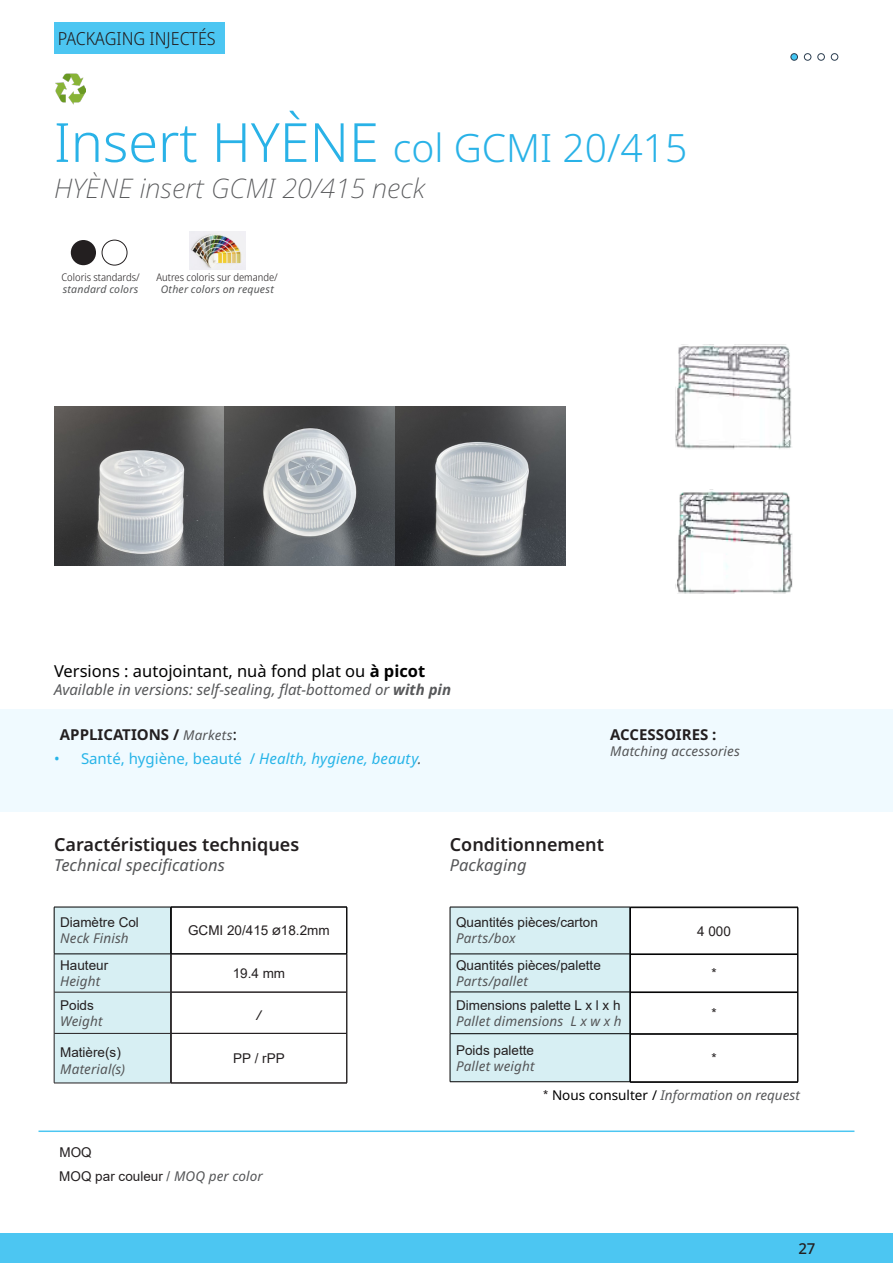
<style>
.page{position:relative;width:893px;height:1263px;background:#fff}
.page>*{position:absolute;margin:0;border:0;box-sizing:border-box;transform-origin:0 0}
.pdt_Pack_injectés{font:300 39px "Noto Sans";color:#29b2e7}
.t1{font:italic 200 27px "Noto Sans";color:#57585a}
.t2{font:600 18px "Noto Sans Armenian";color:#231f20}
.t3{font:300 semi-condensed 18px "Noto Sans";color:#231f20}
.t4{font:16.5px "Noto Sans";color:#000001}
.t5{font:italic 16.5px "Noto Sans";color:#545557}
.t6{font:italic 15px "Noto Sans";color:#57585a}
.t7{font:15px "Noto Sans";color:#27b4e8}
.t8{font:700 15px "Noto Sans";color:#231f20}
.t9{font:500 15px "Noto Sans";color:#231f20}
.texte_Fr_tableau{font:13.5px/24.5px "Arial";color:#231f20}
.t10{font:italic 13.5px "Noto Sans";letter-spacing:.01em;color:#545557}
.textes_applications{font:italic 13.5px "Noto Sans";color:#57585a}
.texte_Fr_tableau-2{font:italic 13.5px "Noto Sans";color:#231f20}
.t11{font:300 semi-condensed 10.5px "Noto Sans";color:#231f20}
.t12{font:italic 10.5px "Noto Sans";letter-spacing:.02em;color:#545557}
.s1{font-size:54px}
.s2{font-weight:700}
.s3{font-weight:400;font-style:italic;font-size:13.5px;color:#545557}
.s4{font-weight:500}
.s5{font-style:italic}
.s6{font-style:italic;color:#57585a}
.s7{color:#4c4f4f}
.s8{font-family:"Noto Sans";font-style:italic;color:#545557}
.s9{font-family:"Arial";font-style:normal;color:#231f20}
.s10{font-style:normal;color:#000001}
</style>
<div class="page">
<div style="left:0;top:1233px;width:893px;height:30px;background:#4cc6f2"></div>
<div style="left:0;top:709px;width:893px;height:103px;background:#f0faff"></div>
<div style="left:451px;top:908px;width:179px;height:173px;background:#d7eff3"></div>
<hr style="left:450px;top:954px;width:180px;height:1px;background:#000001">
<hr style="left:450px;top:992px;width:180px;height:1px;background:#000001">
<hr style="left:450px;top:1033px;width:180px;height:1px;background:#000001">
<hr style="left:450px;top:907px;width:180px;height:1px;background:#000001">
<hr style="left:450px;top:907px;width:1px;height:47px;background:#000001">
<hr style="left:450px;top:954px;width:1px;height:38px;background:#000001">
<hr style="left:450px;top:992px;width:1px;height:42px;background:#000001">
<hr style="left:450px;top:1034px;width:1px;height:47px;background:#000001">
<hr style="left:450px;top:1081px;width:180px;height:1px;background:#000001">
<div style="left:55px;top:908px;width:115px;height:175px;background:#d7eff3"></div>
<hr style="left:54px;top:954px;width:117px;height:1px;background:#000001">
<hr style="left:54px;top:992px;width:117px;height:1px;background:#231f20">
<hr style="left:54px;top:1033px;width:117px;height:1px;background:#231f20">
<hr style="left:54px;top:907px;width:117px;height:1px;background:#000001">
<hr style="left:54px;top:907px;width:1px;height:47px;background:#000001">
<hr style="left:170px;top:907px;width:1px;height:47px;background:#000001">
<hr style="left:54px;top:954px;width:1px;height:38px;background:#231f20">
<hr style="left:170px;top:954px;width:1px;height:38px;background:#231f20">
<hr style="left:54px;top:992px;width:1px;height:41px;background:#231f20">
<hr style="left:170px;top:992px;width:1px;height:41px;background:#231f20">
<hr style="left:54px;top:1033px;width:1px;height:50px;background:#231f20">
<hr style="left:170px;top:1033px;width:1px;height:50px;background:#231f20">
<hr style="left:54px;top:1083px;width:117px;height:1px;background:#231f20">
<div style="left:54px;top:22px;width:171px;height:31px;background:#4cc6f2"></div>
<img style="left:189px;top:232px;width:57px;height:37px">
<hr style="left:171px;top:954px;width:176px;height:1px;background:#000001">
<hr style="left:630px;top:1033px;width:168px;height:1px;background:#000001">
<hr style="left:630px;top:1081px;width:168px;height:1px;background:#000001">
<hr style="left:39px;top:1130px;width:815px;height:2px;background:#4cc6f2">
<hr style="left:630px;top:954px;width:168px;height:1px;background:#000001">
<hr style="left:630px;top:992px;width:168px;height:1px;background:#000001">
<hr style="left:630px;top:1034px;width:168px;height:1px;background:#000001">
<hr style="left:630px;top:907px;width:168px;height:1px;background:#000001">
<hr style="left:630px;top:908px;width:1px;height:46px;background:#000001">
<hr style="left:797px;top:908px;width:1px;height:46px;background:#000001">
<hr style="left:630px;top:954px;width:1px;height:38px;background:#000001">
<hr style="left:797px;top:954px;width:1px;height:38px;background:#000001">
<hr style="left:630px;top:992px;width:1px;height:42px;background:#000001">
<hr style="left:797px;top:992px;width:1px;height:42px;background:#000001">
<hr style="left:630px;top:1034px;width:1px;height:48px;background:#000001">
<hr style="left:797px;top:1034px;width:1px;height:48px;background:#000001">
<hr style="left:630px;top:1082px;width:168px;height:1px;background:#000001">
<hr style="left:171px;top:953px;width:176px;height:1px;background:#000001">
<hr style="left:171px;top:992px;width:176px;height:1px;background:#231f20">
<hr style="left:171px;top:1033px;width:176px;height:1px;background:#231f20">
<hr style="left:171px;top:907px;width:176px;height:1px;background:#000001">
<hr style="left:171px;top:907px;width:1px;height:47px;background:#000001">
<hr style="left:346px;top:907px;width:1px;height:47px;background:#000001">
<hr style="left:171px;top:954px;width:1px;height:38px;background:#231f20">
<hr style="left:346px;top:954px;width:1px;height:38px;background:#231f20">
<hr style="left:171px;top:992px;width:1px;height:41px;background:#231f20">
<hr style="left:346px;top:992px;width:1px;height:41px;background:#231f20">
<hr style="left:171px;top:1033px;width:1px;height:50px;background:#231f20">
<hr style="left:346px;top:1033px;width:1px;height:50px;background:#231f20">
<hr style="left:171px;top:1083px;width:176px;height:1px;background:#231f20">
<img style="left:675px;top:344px;width:117px;height:105px">
<img style="left:675px;top:489px;width:118px;height:105px">
<div style="left:71px;top:240px;width:25px;height:25px;background:#231f20;border-radius:50%"></div>
<div style="left:102px;top:240px;width:25px;height:25px;border:1px solid #231f20;border-radius:50%"></div>
<img style="left:55px;top:74px;width:31px;height:30px">
<img style="left:55px;top:406px;width:510px;height:159px">
<svg style="left:791px;top:54px;width:6px;height:6px"></svg>
<div style="left:791px;top:53px;width:7px;height:7px;border:1px solid #2c3e50;border-radius:50%"></div>
<div style="left:804px;top:53px;width:7px;height:7px;border:1px solid #2c3e50;border-radius:50%"></div>
<div style="left:818px;top:53px;width:7px;height:7px;border:1px solid #2c3e50;border-radius:50%"></div>
<div style="left:831px;top:53px;width:7px;height:7px;border:1px solid #2c3e50;border-radius:50%"></div>
<h3 class="t3" style="left:58px;top:26px;width:160px">PACKAGING INJECTÉS</h3>
<p class="pdt_Pack_injectés" style="left:54px;top:120px;width:635px"><span class="s1">Insert HYÈNE</span> col GCMI 20/415</p>
<p class="t1" style="left:54px;top:169px;width:372px">HYÈNE insert GCMI 20/415 neck</p>
<p class="t11" style="left:62px;top:270px;width:80px">Coloris standards/</p>
<p class="t12" style="left:63px;top:282px;width:77px">standard colors</p>
<p class="t11" style="left:157px;top:270px;width:123px">Autres coloris sur demande/</p>
<p class="t12" style="left:161px;top:282px;width:115px">Other colors on request</p>
<p class="t4" style="left:54px;top:660px;width:373px">Versions : autojointant, nuà fond plat ou <span class="s2">à picot</span></p>
<p class="t6" style="left:54px;top:679px;width:399px">Available in versions: self-sealing, flat-bottomed or <span class="s2">with pin</span></p>
<p class="t8" style="left:60px;top:723px;width:179px">APPLICATIONS / <span class="s3">Markets</span><span class="s4">:</span></p>
<p class="t8" style="left:610px;top:723px;width:108px">ACCESSOIRES :</p>
<p class="t10" style="left:610px;top:741px;width:131px">Matching accessories</p>
<p class="t7" style="left:54px;top:748px;width:369px">• Santé, hygiène, beauté / <span class="s5">Health, hygiene, beauty</span><span class="s6">.</span></p>
<h3 class="t2" style="left:54px;top:833px;width:247px">Caractéristiques techniques</h3>
<p class="t5" style="left:54px;top:853px;width:173px">Technical specifications</p>
<p class="texte_Fr_tableau" style="left:60px;top:910px;width:80px">Diamètre Col</p>
<p class="t10" style="left:60px;top:929px;width:70px">Neck Finish</p>
<p class="texte_Fr_tableau" style="left:60px;top:953px;width:50px">Hauteur</p>
<p class="t10" style="left:60px;top:971px;width:42px">Height</p>
<p class="texte_Fr_tableau" style="left:60px;top:992px;width:35px">Poids</p>
<p class="t10" style="left:60px;top:1011px;width:44px">Weight</p>
<p class="texte_Fr_tableau" style="left:60px;top:1040px;width:62px">Matière(s)</p>
<p class="t10" style="left:60px;top:1059px;width:66px">Material(s)</p>
<p class="texte_Fr_tableau" style="left:188px;top:918px;width:143px">GCMI 20/415 Ø18.2mm</p>
<p class="texte_Fr_tableau" style="left:233px;top:961px;width:54px">19.4 mm</p>
<p class="texte_Fr_tableau-2" style="left:257px;top:1005px;width:6px">/</p>
<p class="texte_Fr_tableau" style="left:233px;top:1046px;width:53px">PP / rPP</p>
<p class="texte_Fr_tableau" style="left:59px;top:1139px;width:205px">MOQ<br>MOQ par couleur <span class="s7">/</span> <span class="s8">MOQ per color</span></p>
<h3 class="t2" style="left:450px;top:833px;width:156px">Conditionnement</h3>
<p class="t5" style="left:450px;top:853px;width:78px">Packaging</p>
<p class="texte_Fr_tableau" style="left:456px;top:910px;width:143px">Quantités pièces/carton</p>
<p class="t10" style="left:456px;top:929px;width:61px">Parts/box</p>
<p class="texte_Fr_tableau" style="left:456px;top:953px;width:146px">Quantités pièces/palette</p>
<p class="t10" style="left:456px;top:971px;width:73px">Parts/pallet</p>
<p class="texte_Fr_tableau" style="left:456px;top:992px;width:166px">Dimensions palette L x l x h</p>
<p class="t10" style="left:456px;top:1011px;width:167px">Pallet dimensions L x w x h</p>
<p class="texte_Fr_tableau" style="left:456px;top:1037px;width:80px">Poids palette</p>
<p class="t10" style="left:456px;top:1056px;width:80px">Pallet weight</p>
<p class="texte_Fr_tableau" style="left:697px;top:919px;width:35px">4 000</p>
<p class="texte_Fr_tableau" style="left:711px;top:961px;width:7px">*</p>
<p class="texte_Fr_tableau" style="left:711px;top:1001px;width:7px">*</p>
<p class="texte_Fr_tableau" style="left:711px;top:1046px;width:7px">*</p>
<p class="textes_applications" style="left:543px;top:1086px;width:258px"><span class="s9">*</span> <span class="s10">Nous consulter /</span> Information on request</p>
<p class="t9" style="left:798px;top:1237px;width:18px">27</p>
</div>
